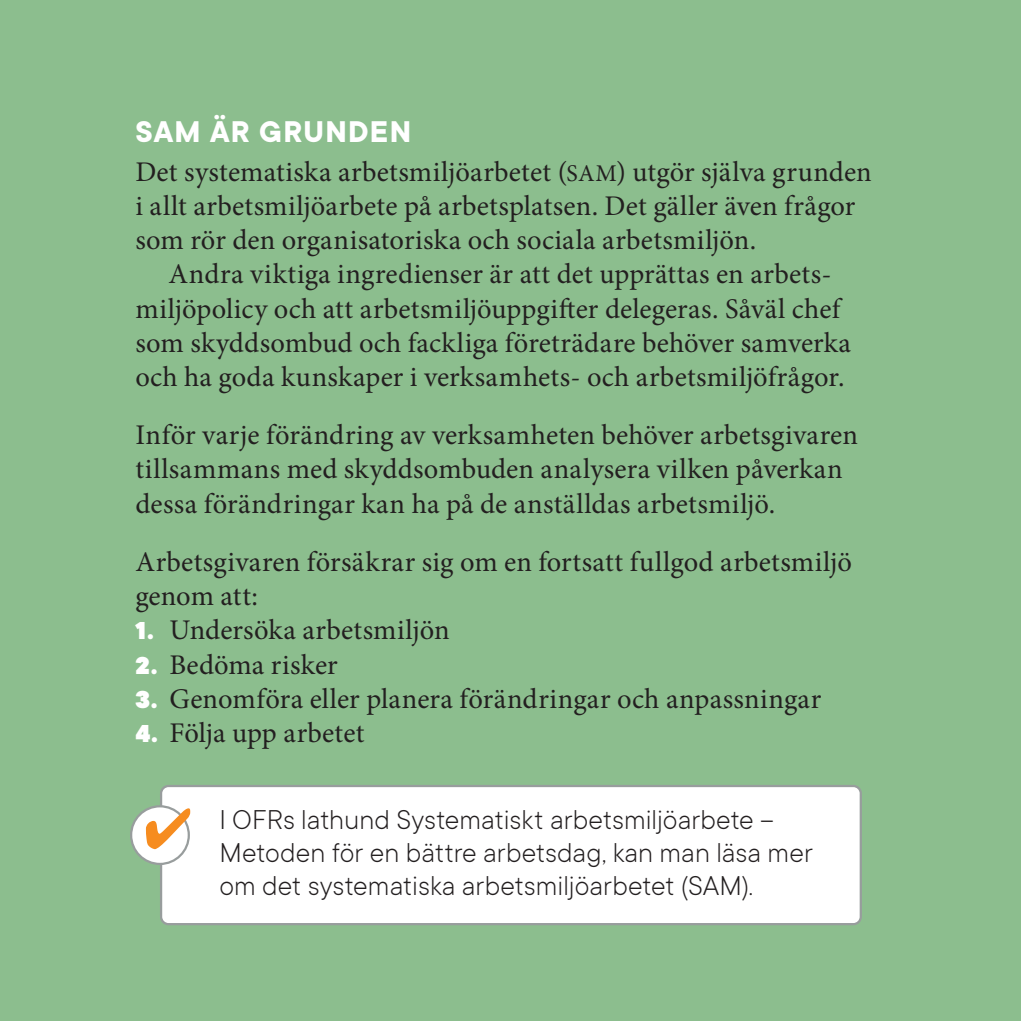
<style>
.page{position:relative;width:1021px;height:1021px;background:#fff}
.page>*{position:absolute;margin:0;border:0;box-sizing:border-box;transform-origin:0 0}
.t1{font:700 33px "TT Commons";letter-spacing:.035em;color:#fff}
.t2{font:300 30px/33px "TT Commons";color:#231f20}
.t3{font:28.5px/34.2px "Minion Pro";letter-spacing:.01em;color:#231f20}
.s1{font-size:24px}
.s2{font-family:"TT Commons";font-weight:900;font-size:27px;color:#fff}
</style>
<div class="page">
<div style="left:0;top:0;width:1020px;height:1020px;background:#8cbe8e"></div>
<div style="left:161px;top:786px;width:699px;height:138px;background:#fff;border-radius:7px"></div>
<div style="left:160px;top:784px;width:701px;height:141px;border:2px solid #989d9d;border-radius:7px"></div>
<div style="left:131px;top:806px;width:58px;height:58px;background:#fff;border-radius:50%"></div>
<div style="left:130px;top:805px;width:60px;height:60px;border:2px solid #989d9d;border-radius:50%"></div>
<svg style="left:146px;top:808px;width:44px;height:41px"></svg>
<p class="t1" style="left:135px;top:114px;width:277px">SAM ÄR GRUNDEN</p>
<p class="t3" style="left:135px;top:155px;width:738px">Det systematiska arbetsmiljöarbetet (<span class="s1">SAM</span>) utgör själva grunden i allt arbetsmiljöarbete på arbetsplatsen. Det gäller även frågor som rör den organisatoriska och sociala arbetsmiljön.</p>
<p class="t3" style="left:135px;top:257px;width:717px;text-align:center">Andra viktiga ingredienser är att det upprättas en arbets&shy;miljöpolicy och att arbetsmiljöuppgifter delegeras. Såväl chef som skyddsombud och fackliga företrädare behöver samverka och ha goda kunskaper i verksamhets- och arbetsmiljöfrågor.</p>
<p class="t3" style="left:135px;top:418px;width:724px">Inför varje förändring av verksamheten behöver arbetsgivaren tillsammans med skyddsombuden analysera vilken påverkan dessa förändringar kan ha på de anställdas arbetsmiljö.</p>
<p class="t3" style="left:135px;top:545px;width:718px">Arbetsgivaren försäkrar sig om en fortsatt fullgod arbetsmiljö genom att:</p>
<p class="t3" style="left:135px;top:613px;width:316px"><span class="s2">1.</span> Undersöka arbetsmiljön</p>
<p class="t3" style="left:135px;top:647px;width:204px"><span class="s2">2.</span> Bedöma risker</p>
<p class="t3" style="left:135px;top:681px;width:687px"><span class="s2">3.</span> Genomföra eller planera förändringar och anpassningar</p>
<p class="t3" style="left:135px;top:716px;width:230px"><span class="s2">4.</span> Följa upp arbetet</p>
<p class="t2" style="left:219px;top:803px;width:595px">I OFRs lathund Systematiskt arbetsmiljöarbete –<br>Metoden för en bättre arbetsdag, kan man läsa mer om det systematiska arbetsmiljöarbetet (SAM).</p>
</div>
